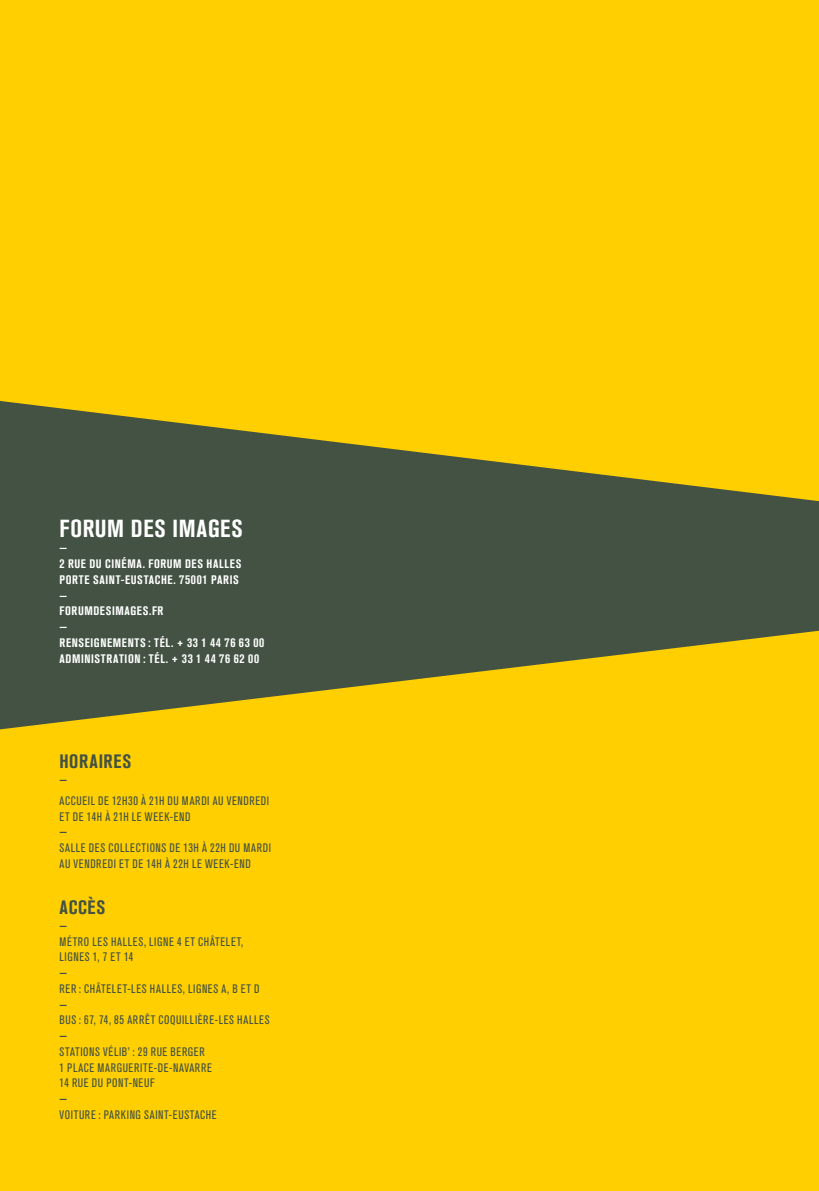
<style>
.page{position:relative;width:819px;height:1191px;background:#fff}
.page>*{position:absolute;margin:0;border:0;box-sizing:border-box;transform-origin:0 0}
.t1{font:700 condensed 24.5px "Akzidenz Grotesk MG";letter-spacing:.025em;color:#fff}
.t2{font:700 condensed 19.25px "Akzidenz Grotesk MG";letter-spacing:.04em;color:#435243}
.t3{font:condensed 12.25px "Akzidenz Grotesk BQ";letter-spacing:.05em;color:#435243}
.t4{font:700 condensed 12.25px/15.8px "Akzidenz Grotesk MG";letter-spacing:.055em;color:#fff}
.t5{font:700 condensed 12.25px "Akzidenz Grotesk MG";color:#435243}
</style>
<div class="page">
<div style="left:0;top:0;width:819px;height:576px;background:#ffcf01"></div>
<div style="left:0;top:617px;width:819px;height:574px;background:#ffcf01"></div>
<svg style="left:0;top:401px;width:819px;height:328px;fill:#435243"></svg>
<h1 class="t1" style="left:60px;top:514px;width:84px">FORUM DES</h1>
<h1 class="t1" style="left:172px;top:514px;width:48px">IMAGES</h1>
<p class="t4" style="left:60px;top:540px;width:133px">—<br>2 RUE DU CINÉMA. FORUM DES</p>
<p class="t4" style="left:60px;top:556px;width:180px;text-indent:147px">HALLES<br>PORTE SAINT-EUSTACHE. 75001 PARIS —<br>FORUMDES</p>
<p class="t4" style="left:112px;top:603px;width:53px">IMAGES.FR</p>
<p class="t4" style="left:60px;top:619px;width:9px">—<br>RENSE</p>
<p class="t4" style="left:91px;top:635px;width:11px">IGNEMENTS</p>
<p class="t4" style="left:60px;top:635px;width:206px;text-indent:88px">: TÉL. + 33 1 44 76 63 00<br>ADMINISTRATION : TÉL. + 33 1 44 76 62 00</p>
<h2 class="t2" style="left:60px;top:750px;width:64px">HORAIRES</h2>
<p class="t5" style="left:60px;top:773px;width:9px">—</p>
<p class="t3" style="left:60px;top:793px;width:12px">ACCUEIL</p>
<p class="t3" style="left:98px;top:793px;width:90px">DE 12H30 À 21H DU MARDI</p>
<p class="t3" style="left:213px;top:793px;width:26px">AU VENDREDI</p>
<p class="t3" style="left:60px;top:809px;width:93px">ET DE 14H À 21H LE WEEK</p>
<p class="t3" style="left:170px;top:809px;width:11px">-END</p>
<p class="t5" style="left:60px;top:825px;width:9px">—</p>
<p class="t3" style="left:60px;top:841px;width:12px">SALLE</p>
<p class="t3" style="left:89px;top:841px;width:26px">DES COLLECTIONS</p>
<p class="t3" style="left:170px;top:841px;width:81px">DE 13H À 22H DU MARDI</p>
<p class="t3" style="left:60px;top:856px;width:26px">AU VENDREDI</p>
<p class="t3" style="left:119px;top:856px;width:94px">ET DE 14H À 22H LE WEEK</p>
<p class="t3" style="left:230px;top:856px;width:11px">-END</p>
<h2 class="t2" style="left:60px;top:896px;width:10px">ACCÈS</h2>
<p class="t5" style="left:60px;top:918px;width:9px">—</p>
<p class="t3" style="left:60px;top:934px;width:14px">MÉTRO</p>
<p class="t3" style="left:92px;top:934px;width:31px">LES HALLES</p>
<p class="t3" style="left:144px;top:934px;width:11px">, LIGNE</p>
<p class="t3" style="left:177px;top:934px;width:45px">4 ET CHÂTELET</p>
<p class="t3" style="left:241px;top:934px;width:4px">,</p>
<p class="t3" style="left:60px;top:950px;width:6px">LIGNES</p>
<p class="t3" style="left:93px;top:950px;width:42px">1, 7 ET 14</p>
<p class="t5" style="left:60px;top:966px;width:9px">—</p>
<p class="t3" style="left:60px;top:981px;width:48px">RER : CHÂTELET</p>
<p class="t3" style="left:127px;top:981px;width:35px">-LES HALLES</p>
<p class="t3" style="left:183px;top:981px;width:12px">, LIGNES</p>
<p class="t3" style="left:221px;top:981px;width:40px">A, B ET D</p>
<p class="t5" style="left:59px;top:997px;width:9px">—</p>
<p class="t3" style="left:59px;top:1013px;width:75px">BUS : 67, 74, 85 ARRÊT</p>
<p class="t3" style="left:158px;top:1013px;width:12px">COQUILLIÈRE</p>
<p class="t3" style="left:215px;top:1013px;width:35px">-LES HALLES</p>
<p class="t5" style="left:60px;top:1029px;width:9px">—</p>
<p class="t3" style="left:60px;top:1044px;width:12px">STATIONS</p>
<p class="t3" style="left:103px;top:1044px;width:6px">VÉLIB</p>
<p class="t3" style="left:128px;top:1044px;width:56px">’ : 29 RUE BERGER</p>
<p class="t3" style="left:60px;top:1060px;width:14px">1 PLACE</p>
<p class="t3" style="left:98px;top:1060px;width:14px">MARGUERITE</p>
<p class="t3" style="left:154px;top:1060px;width:42px">-DE-NAVARRE</p>
<p class="t3" style="left:60px;top:1076px;width:86px">14 RUE DU PONT-NEUF</p>
<p class="t5" style="left:60px;top:1092px;width:9px">—</p>
<p class="t3" style="left:60px;top:1107px;width:6px">VOITURE</p>
<p class="t3" style="left:98px;top:1107px;width:18px">: PARKING</p>
<p class="t3" style="left:144px;top:1107px;width:41px">SAINT-EUSTACHE</p>
</div>
